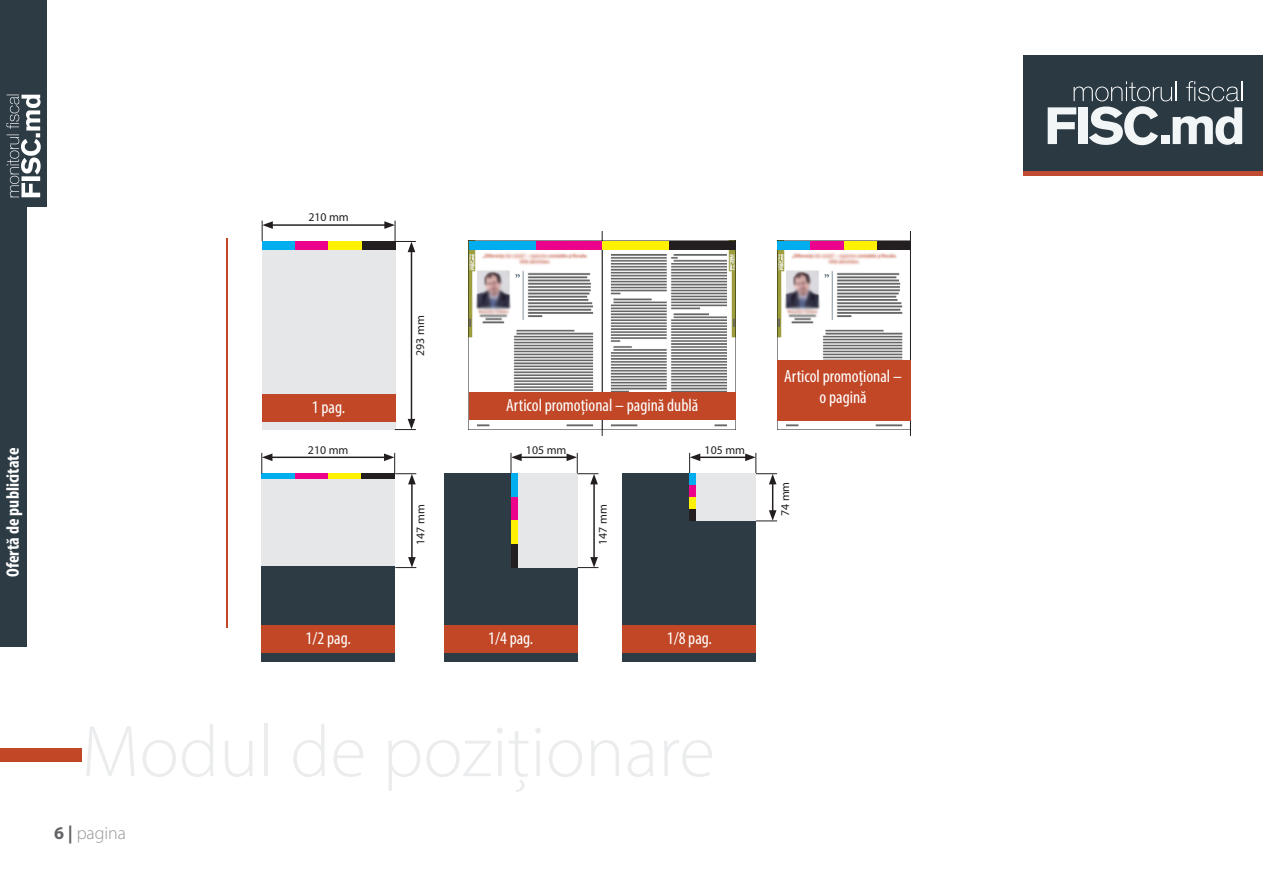
<style>
.page{position:relative;width:1263px;height:893px;background:#fff}
.page>*{position:absolute;margin:0;border:0;box-sizing:border-box;transform-origin:0 0}
.t1{font:700 condensed 18px "Myriad Pro";color:#fff}
.t2{font:300 18px "Myriad Pro";color:#939598}
.t3{font:condensed 17.7px/21.3px "Myriad Pro";color:#fff;text-align:center}
.t4{font:11.85px "Myriad Pro";color:#231f20}
.s1{font-weight:700;color:#636366}
</style>
<div class="page">
<div style="left:1023px;top:55px;width:240px;height:116px;background:#2b3943"></div>
<svg style="left:1048px;top:81px;width:194px;height:64px"></svg>
<div style="left:1023px;top:171px;width:240px;height:5px;background:#c14b32"></div>
<div style="left:0;top:202px;width:27px;height:445px;background:#2d3b44"></div>
<div style="left:0;top:0;width:47px;height:207px;background:#2d3b44"></div>
<svg style="left:6px;top:95px;width:35px;height:102px"></svg>
<hr style="left:226px;top:238px;width:2px;height:389px;background:#c14727">
<div style="left:0;top:748px;width:82px;height:14px;background:#c14727"></div>
<div style="left:262px;top:473px;width:133px;height:189px;background:#e6e7e9"></div>
<div style="left:262px;top:567px;width:133px;height:95px;background:#2d3b44"></div>
<div style="left:444px;top:473px;width:133px;height:189px;background:#2d3b44"></div>
<div style="left:623px;top:473px;width:133px;height:189px;background:#2d3b44"></div>
<div style="left:262px;top:241px;width:133px;height:189px;background:#e6e7e9"></div>
<div style="left:262px;top:625px;width:133px;height:28px;background:#c14727"></div>
<div style="left:444px;top:625px;width:133px;height:28px;background:#c14727"></div>
<div style="left:623px;top:625px;width:133px;height:28px;background:#c14727"></div>
<div style="left:262px;top:394px;width:133px;height:28px;background:#c14727"></div>
<hr style="left:411px;top:250px;width:1px;height:171px;background:#231f20">
<svg style="left:395px;top:419px;width:21px;height:11px"></svg>
<hr style="left:270px;top:224px;width:117px;height:2px;background:#231f20">
<svg style="left:262px;top:221px;width:11px;height:20px"></svg>
<svg style="left:384px;top:221px;width:32px;height:31px"></svg>
<div style="left:262px;top:473px;width:33px;height:6px;background:#00aeef"></div>
<div style="left:262px;top:242px;width:33px;height:8px;background:#00aeef"></div>
<div style="left:295px;top:473px;width:33px;height:6px;background:#ed028c"></div>
<div style="left:295px;top:242px;width:34px;height:8px;background:#ed028c"></div>
<div style="left:328px;top:473px;width:33px;height:6px;background:#fff101"></div>
<div style="left:329px;top:242px;width:33px;height:8px;background:#fff101"></div>
<div style="left:361px;top:473px;width:34px;height:6px;background:#231f20"></div>
<div style="left:362px;top:242px;width:33px;height:8px;background:#231f20"></div>
<hr style="left:270px;top:457px;width:116px;height:1px;background:#231f20">
<svg style="left:261px;top:453px;width:11px;height:20px"></svg>
<hr style="left:519px;top:457px;width:50px;height:1px;background:#231f20">
<svg style="left:511px;top:453px;width:11px;height:20px"></svg>
<hr style="left:698px;top:457px;width:49px;height:1px;background:#231f20">
<svg style="left:689px;top:453px;width:11px;height:20px"></svg>
<div style="left:511px;top:473px;width:66px;height:95px;background:#e6e7e9"></div>
<div style="left:689px;top:473px;width:67px;height:48px;background:#e6e7e9"></div>
<div style="left:511px;top:473px;width:6px;height:24px;background:#00aeef"></div>
<div style="left:689px;top:473px;width:7px;height:12px;background:#00aeef"></div>
<div style="left:511px;top:497px;width:6px;height:23px;background:#ed028c"></div>
<div style="left:689px;top:485px;width:7px;height:12px;background:#ed028c"></div>
<div style="left:511px;top:520px;width:6px;height:24px;background:#fff101"></div>
<div style="left:689px;top:497px;width:7px;height:12px;background:#fff101"></div>
<div style="left:511px;top:544px;width:6px;height:24px;background:#231f20"></div>
<div style="left:689px;top:509px;width:7px;height:11px;background:#231f20"></div>
<hr style="left:593px;top:482px;width:2px;height:77px;background:#231f20">
<svg style="left:577px;top:557px;width:21px;height:11px"></svg>
<hr style="left:772px;top:482px;width:1px;height:31px;background:#231f20">
<svg style="left:756px;top:510px;width:21px;height:12px"></svg>
<hr style="left:411px;top:482px;width:2px;height:77px;background:#231f20">
<svg style="left:384px;top:453px;width:32px;height:31px"></svg>
<svg style="left:395px;top:557px;width:21px;height:11px"></svg>
<svg style="left:567px;top:453px;width:31px;height:31px"></svg>
<svg style="left:745px;top:453px;width:32px;height:31px"></svg>
<img style="left:469px;top:249px;width:267px;height:181px">
<img style="left:777px;top:249px;width:133px;height:181px">
<hr style="left:602px;top:231px;width:1px;height:205px;background:#231f20">
<hr style="left:910px;top:231px;width:1px;height:205px;background:#231f20">
<div style="left:469px;top:392px;width:267px;height:28px;background:#c14727"></div>
<div style="left:777px;top:360px;width:134px;height:60px;background:#c14727"></div>
<div style="left:469px;top:241px;width:67px;height:8px;background:#00aeef"></div>
<div style="left:777px;top:241px;width:34px;height:8px;background:#00aeef"></div>
<div style="left:536px;top:241px;width:66px;height:8px;background:#ed028c"></div>
<div style="left:811px;top:241px;width:33px;height:8px;background:#ed028c"></div>
<div style="left:602px;top:241px;width:67px;height:8px;background:#fff101"></div>
<div style="left:844px;top:241px;width:33px;height:8px;background:#fff101"></div>
<div style="left:669px;top:241px;width:67px;height:8px;background:#231f20"></div>
<div style="left:877px;top:241px;width:34px;height:8px;background:#231f20"></div>
<hr style="left:1262px;top:0;width:1px;height:207px;background:#2d3b44">
<p class="t1" style="left:1px;top:577px;width:131px;rotate:-90deg">Ofertă de publicitate</p>
<p class="t2" style="left:54px;top:822px;width:74px"><span class="s1">6 |</span> pagina</p>
<p class="t4" style="left:308px;top:210px;width:42px">210 mm</p>
<p class="t4" style="left:413px;top:356px;width:42px;rotate:-90deg">293 mm</p>
<p class="t3" style="left:506px;top:394px;width:194px">Articol promoțional – pagină dublă</p>
<p class="t3" style="left:312px;top:396px;width:35px">1 pag.</p>
<p class="t4" style="left:308px;top:442px;width:42px">210 mm</p>
<p class="t4" style="left:526px;top:442px;width:42px">105 mm</p>
<p class="t4" style="left:705px;top:442px;width:42px">105 mm</p>
<p class="t4" style="left:413px;top:545px;width:42px;rotate:-90deg">147 mm</p>
<p class="t4" style="left:595px;top:545px;width:42px;rotate:-90deg">147 mm</p>
<p class="t3" style="left:306px;top:627px;width:47px">1/2 pag.</p>
<p class="t3" style="left:488px;top:627px;width:47px">1/4 pag.</p>
<p class="t3" style="left:667px;top:627px;width:47px">1/8 pag.</p>
<p class="t3" style="left:784px;top:365px;width:119px">Articol promoțional – o pagină</p>
<p class="t4" style="left:778px;top:516px;width:36px;rotate:-90deg">74 mm</p>
</div>
